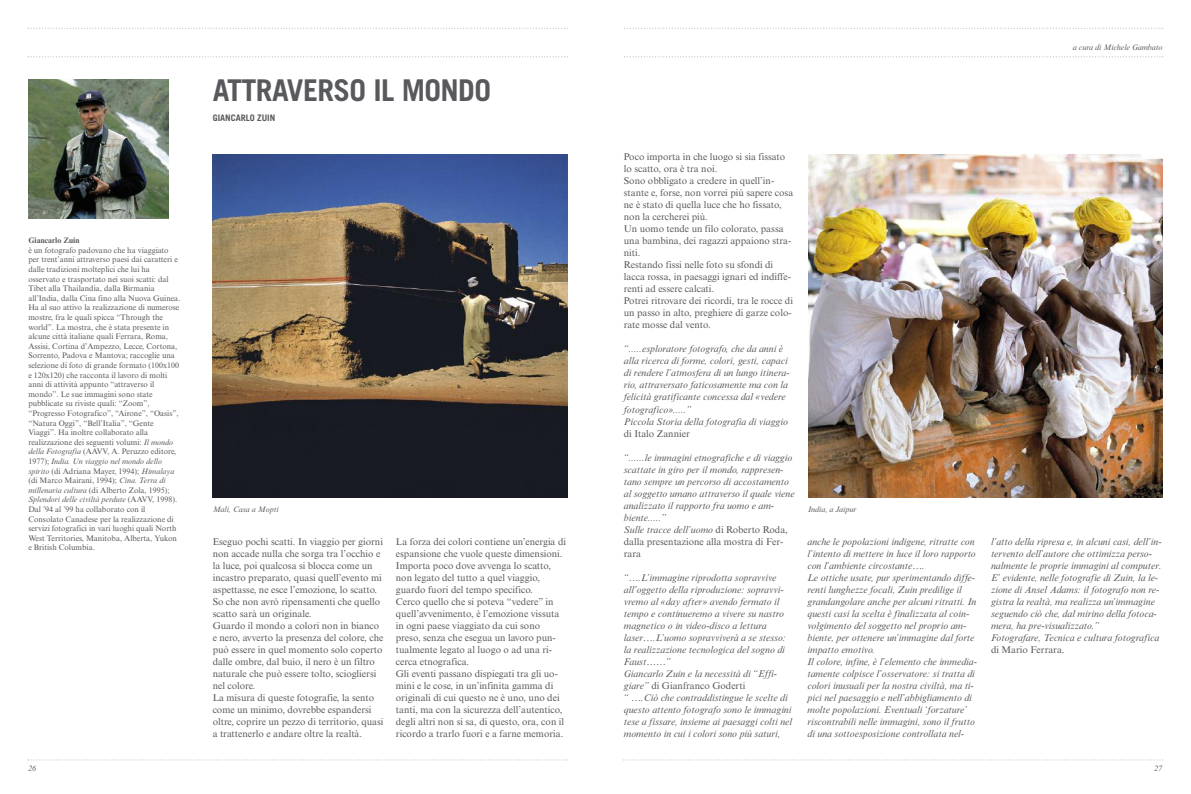
<style>
.page{position:relative;width:1191px;height:794px;background:#fff}
.page>*{position:absolute;margin:0;border:0;box-sizing:border-box;transform-origin:0 0}
.t1{font:700 30px "Trade Gothic LT Std";letter-spacing:-.02em;color:#58595c}
.t2{font:italic 9.8px/12px "Times New Roman MT Std";color:#58595c}
.t3{font:9.8px/12px "Times New Roman MT Std";color:#58595c}
.t4{font:700 9px "Trade Gothic LT Std";color:#58595c}
.t5{font:8px/9.6px "Times New Roman MT Std";color:#58595c}
.t6{font:italic 8px "Times New Roman MT Std";color:#58595c}
.t7{font:700 8px "Times New Roman MT Std";color:#58595c}
.s1{font-style:italic}
.s2{font-style:normal}
</style>
<div class="page">
<img style="left:213px;top:154px;width:354px;height:343px">
<img style="left:808px;top:154px;width:354px;height:343px">
<svg style="left:28px;top:759px;width:540px;height:1px"></svg>
<svg style="left:28px;top:56px;width:540px;height:1px"></svg>
<svg style="left:28px;top:28px;width:540px;height:1px"></svg>
<svg style="left:623px;top:759px;width:540px;height:1px"></svg>
<svg style="left:624px;top:56px;width:539px;height:1px"></svg>
<svg style="left:624px;top:28px;width:539px;height:1px"></svg>
<img style="left:28px;top:79px;width:140px;height:139px">
<p class="t7" style="left:28px;top:238px;width:53px">Giancarlo Zuin</p>
<p class="t5" style="left:28px;top:246px;width:154px">è un fotografo padovano che ha viaggiato per trent’anni attraverso paesi dai caratteri e dalle tradizioni molteplici che lui ha osservato e trasportato nei suoi scatti: dal Tibet alla Thailandia, dalla Birmania all’India, dalla Cina fino alla Nuova Guinea.<br>Ha al suo attivo la realizzazione di numerose mostre, fra le quali spicca “Through the world”. La mostra, che è stata presente in alcune città italiane quali Ferrara, Roma, Assisi, Cortina d’Ampezzo, Lecce, Cortona, Sorrento, Padova e Mantova; raccoglie una selezione di foto di grande formato (100x100 e 120x120) che racconta il lavoro di molti anni di attività appunto “attraverso il mondo”. Le sue immagini sono state pubblicate su riviste quali: “Zoom”, “Progresso Fotografico”, “Airone”, “Oasis”, “Natura Oggi”, “Bell’Italia”, “Gente Viaggi”. Ha inoltre collaborato alla realizzazione dei seguenti volumi: <span class="s1">Il mondo della Fotografia</span> (AAVV, A. Peruzzo editore, 1977); <span class="s1">India. Un viaggio nel mondo dello spirito</span> (di Adriana Mayer, 1994); <span class="s1">Himalaya </span>(di Marco Mairani, 1994); <span class="s1">Cina. Terra di millenaria cultura</span> (di Alberto Zola, 1995); <span class="s1">Splendori delle civiltà perdute</span> (AAVV, 1998).<br>Dal ’94 al ’99 ha collaborato con il Consolato Canadese per la realizzazione di servizi fotografici in vari luoghi quali North West Territories, Manitoba, Alberta, Yukon e British Columbia.</p>
<h1 class="t1" style="left:213px;top:79px;width:280px">ATTRAVERSO IL MONDO</h1>
<p class="t4" style="left:213px;top:115px;width:64px">GIANCARLO ZUIN</p>
<p class="t6" style="left:1073px;top:44px;width:91px">a cura di Michele Gambato</p>
<p class="t3" style="left:624px;top:152px;width:171px">Poco importa in che luogo si sia fissato lo scatto, ora è tra noi.<br>Sono obbligato a credere in quell’in&shy;stante e, forse, non vorrei più sapere cosa ne è stato di quella luce che ho fissato, non la cercherei più.<br>Un uomo tende un filo colorato, passa una bambina, dei ragazzi appaiono stra&shy;niti.<br>Restando fissi nelle foto su sfondi di lacca rossa, in paesaggi ignari ed indiffe&shy;renti ad essere calcati.<br>Potrei ritrovare dei ricordi, tra le rocce di un passo in alto, preghiere di garze colo&shy;rate mosse dal vento.</p>
<p class="t2" style="left:624px;top:344px;width:167px">“.....esploratore fotografo, che da anni è alla ricerca di forme, colori, gesti, capaci di rendere l’atmosfera di un lungo itinera&shy;rio, attraversato faticosamente ma con la felicità gratificante concessa dal «vedere fotografico».....”<br>Piccola Storia della fotografia di viaggio</p>
<p class="t3" style="left:624px;top:428px;width:67px">di Italo Zannier</p>
<p class="t2" style="left:624px;top:452px;width:172px">“......le immagini etnografiche e di viaggio scattate in giro per il mondo, rappresen&shy;tano sempre un percorso di accostamento al soggetto umano attraverso il quale viene analizzato il rapporto fra uomo e am&shy;biente.....”<br>Sulle tracce dell’uomo <span class="s2">di Roberto Roda, dalla presentazione alla mostra di Fer&shy;rara</span></p>
<p class="t2" style="left:624px;top:572px;width:170px">“….L’immagine riprodotta sopravvive all’oggetto della riproduzione: sopravvi&shy;vremo al «day after» avendo fermato il tempo e continueremo a vivere su nastro magnetico o in video-disco a lettura laser….L’uomo sopravviverà a se stesso: la realizzazione tecnologica del sogno di Faust……”<br>Giancarlo Zuin e la necessità di “Effi&shy;giare” <span class="s2">di Gianfranco Goderti<br></span>“ ….Ciò che contraddistingue le scelte di questo attento fotografo sono le immagini tese a fissare, insieme ai paesaggi colti nel momento in cui i colori sono più saturi,</p>
<p class="t6" style="left:213px;top:506px;width:68px">Mali, Casa a Mopti</p>
<p class="t6" style="left:808px;top:506px;width:50px">India, a Jaipur</p>
<p class="t3" style="left:213px;top:536px;width:172px">Eseguo pochi scatti. In viaggio per giorni non accade nulla che sorga tra l’occhio e la luce, poi qualcosa si blocca come un incastro preparato, quasi quell’evento mi aspettasse, ne esce l’emozione, lo scatto.<br>So che non avrò ripensamenti che quello scatto sarà un originale.<br>Guardo il mondo a colori non in bianco e nero, avverto la presenza del colore, che può essere in quel momento solo coperto dalle ombre, dal buio, il nero è un filtro naturale che può essere tolto, sciogliersi nel colore.<br>La misura di queste fotografie, la sento come un minimo, dovrebbe espandersi oltre, coprire un pezzo di territorio, quasi a trattenerlo e andare oltre la realtà.</p>
<p class="t3" style="left:396px;top:536px;width:172px">La forza dei colori contiene un’energia di espansione che vuole queste dimensioni.<br>Importa poco dove avvenga lo scatto, non legato del tutto a quel viaggio, guardo fuori del tempo specifico.<br>Cerco quello che si poteva “vedere” in quell’avvenimento, è l’emozione vissuta in ogni paese viaggiato da cui sono preso, senza che esegua un lavoro pun&shy;tualmente legato al luogo o ad una ri&shy;cerca etnografica.<br>Gli eventi passano dispiegati tra gli uo&shy;mini e le cose, in un’infinita gamma di originali di cui questo ne è uno, uno dei tanti, ma con la sicurezza dell’autentico, degli altri non si sa, di questo, ora, con il ricordo a trarlo fuori e a farne memoria.</p>
<p class="t2" style="left:807px;top:536px;width:171px">anche le popolazioni indigene, ritratte con l’intento di mettere in luce il loro rapporto con l’ambiente circostante….<br>Le ottiche usate, pur sperimentando diffe&shy;renti lunghezze focali, Zuin predilige il grandangolare anche per alcuni ritratti. In questi casi la scelta è finalizzata al coin&shy;volgimento del soggetto nel proprio am&shy;biente, per ottenere un’immagine dal forte impatto emotivo.<br>Il colore, infine, è l’elemento che immedia&shy;tamente colpisce l’osservatore: si tratta di colori inusuali per la nostra civiltà, ma ti&shy;pici nel paesaggio e nell’abbigliamento di molte popolazioni. Eventuali ‘forzature’ riscontrabili nelle immagini, sono il frutto di una sottoesposizione controllata nel-</p>
<p class="t2" style="left:991px;top:536px;width:172px">l’atto della ripresa e, in alcuni casi, dell’in&shy;tervento dell’autore che ottimizza perso&shy;nalmente le proprie immagini al computer.<br>E’ evidente, nelle fotografie di Zuin, la le&shy;zione di Ansel Adams: il fotografo non re&shy;gistra la realtà, ma realizza un’immagine seguendo ciò che, dal mirino della fotoca&shy;mera, ha pre-visualizzato.”<br>Fotografare, Tecnica e cultura fotografica</p>
<p class="t3" style="left:991px;top:644px;width:75px">di Mario Ferrara.</p>
<p class="t6" style="left:28px;top:766px;width:9px">26</p>
<p class="t6" style="left:1154px;top:766px;width:9px">27</p>
</div>
